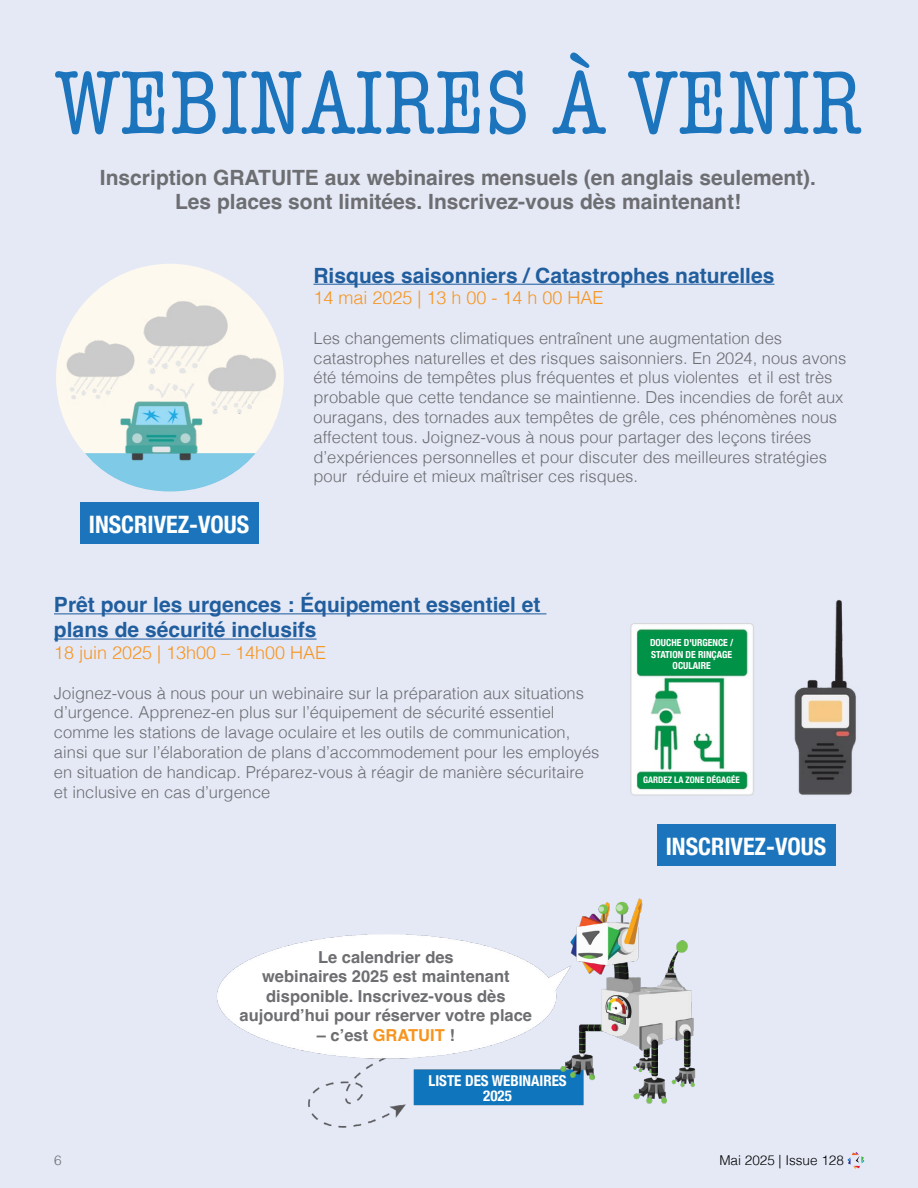
<style>
.page{position:relative;width:918px;height:1188px;background:#e5e9f6}
.page>*{position:absolute;margin:0;border:0;box-sizing:border-box;transform-origin:0 0}
.t1{font:condensed 93px "American Typewriter";color:#1c75bc}
.t2{font:700 condensed 24px "Helvetica Neue";color:#fff}
.t3{font:700 21px/24px "Helvetica";color:#6d6e71;text-align:center}
.t4{font:700 21px/25.2px "Helvetica";color:#215e9e}
.t5{font:300 18px "Helvetica";color:#f7941e}
.t6{font:300 16.5px/19.8px "Helvetica";color:#6d6e71}
.t7{font:700 16.5px/19.5px "Helvetica";color:#6d6e71;text-align:center}
.t8{font:700 condensed 15px/15px "Helvetica Neue";color:#fff;text-align:center}
.t9{font:300 13.5px "Helvetica";color:#000}
.t10{font:300 13.5px "Helvetica";color:#6d6e71}
.t11{font:700 condensed 9.75px/11.7px "Helvetica Neue";color:#fff;text-align:center}
.t12{font:700 condensed 9px "Helvetica Neue";color:#fff}
.s1{color:#f7941e}
</style>
<div class="page">
<hr style="left:54px;top:613px;width:492px;height:1px;background:#215e9e">
<hr style="left:54px;top:639px;width:263px;height:1px;background:#215e9e">
<div style="left:657px;top:824px;width:178px;height:42px;background:#1c75bc"></div>
<svg style="left:848px;top:1152px;width:16px;height:17px"></svg>
<img style="left:217px;top:898px;width:479px;height:230px">
<hr style="left:314px;top:284px;width:460px;height:1px;background:#215e9e">
<div style="left:80px;top:502px;width:178px;height:42px;background:#1c75bc"></div>
<div style="left:56px;top:264px;width:228px;height:228px;background:#fef9ee;border-radius:50%"></div>
<svg style="left:94px;top:463px;width:152px;height:29px"></svg>
<img style="left:56px;top:301px;width:223px;height:162px">
<img style="left:630px;top:599px;width:226px;height:197px">
<div style="left:640px;top:633px;width:104px;height:40px;background:#009347"></div>
<div style="left:641px;top:773px;width:103px;height:14px;background:#009347"></div>
<h1 class="t1" style="left:56px;top:33px;width:808px">WEBINAIRES À VENIR</h1>
<p class="t3" style="left:100px;top:168px;width:718px">Inscription GRATUITE aux webinaires mensuels (en anglais seulement).<br>Les places sont limitées. Inscrivez-vous dès maintenant!</p>
<h2 class="t2" style="left:89px;top:504px;width:162px">INSCRIVEZ-VOUS</h2>
<p class="t4" style="left:314px;top:265px;width:462px">Risques saisonniers / Catastrophes naturelles</p>
<p class="t5" style="left:314px;top:283px;width:292px">14 mai 2025 | 13 h 00 - 14 h 00 HAE</p>
<p class="t6" style="left:314px;top:327px;width:534px">Les changements climatiques entraînent une augmentation des catastrophes naturelles et des risques saisonniers. En 2024, nous avons été témoins de tempêtes plus fréquentes et plus violentes et il est très probable que cette tendance se maintienne. Des incendies de forêt aux ouragans, des tornades aux tempêtes de grêle, ces phénomènes nous affectent tous. Joignez-vous à nous pour partager des leçons tirées d’expériences personnelles et pour discuter des meilleures stratégies pour réduire et mieux maîtriser ces risques.</p>
<p class="t4" style="left:54px;top:595px;width:488px">Prêt pour les urgences : Équipement essentiel et plans de sécurité inclusifs</p>
<p class="t5" style="left:54px;top:637px;width:274px">18 juin 2025 | 13h00 – 14h00 HAE</p>
<p class="t6" style="left:54px;top:682px;width:547px">Joignez-vous à nous pour un webinaire sur la préparation aux situations d’urgence. Apprenez-en plus sur l’équipement de sécurité essentiel comme les stations de lavage oculaire et les outils de communication, ainsi que sur l’élaboration de plans d’accommodement pour les employés en situation de handicap. Préparez-vous à réagir de manière sécuritaire et inclusive en cas d’urgence</p>
<p class="t7" style="left:240px;top:949px;width:294px">Le calendrier des<br>webinaires 2025 est maintenant disponible. Inscrivez-vous dès aujourd’hui pour réserver votre place</p>
<p class="t7" style="left:317px;top:1027px;width:140px">– c’est <span class="s1">GRATUIT</span> !</p>
<p class="t8" style="left:429px;top:1072px;width:140px">LISTE DES WEBINAIRES<br>2025</p>
<p class="t11" style="left:650px;top:636px;width:85px">DOUCHE D'URGENCE /<br>STATION DE RINÇAGE<br>OCULAIRE</p>
<p class="t12" style="left:643px;top:772px;width:98px">GARDEZ LA ZONE DÉGAGÉE</p>
<h2 class="t2" style="left:666px;top:826px;width:162px">INSCRIVEZ-VOUS</h2>
<p class="t9" style="left:54px;top:1145px;width:9px">6</p>
<p class="t9" style="left:719px;top:1145px;width:126px">Mai 2025 | Issue 128</p>
<p class="t10" style="left:54px;top:1148px;width:9px">6</p>
<p class="t9" style="left:719px;top:1148px;width:126px">Mai 2025 | Issue 128</p>
</div>
